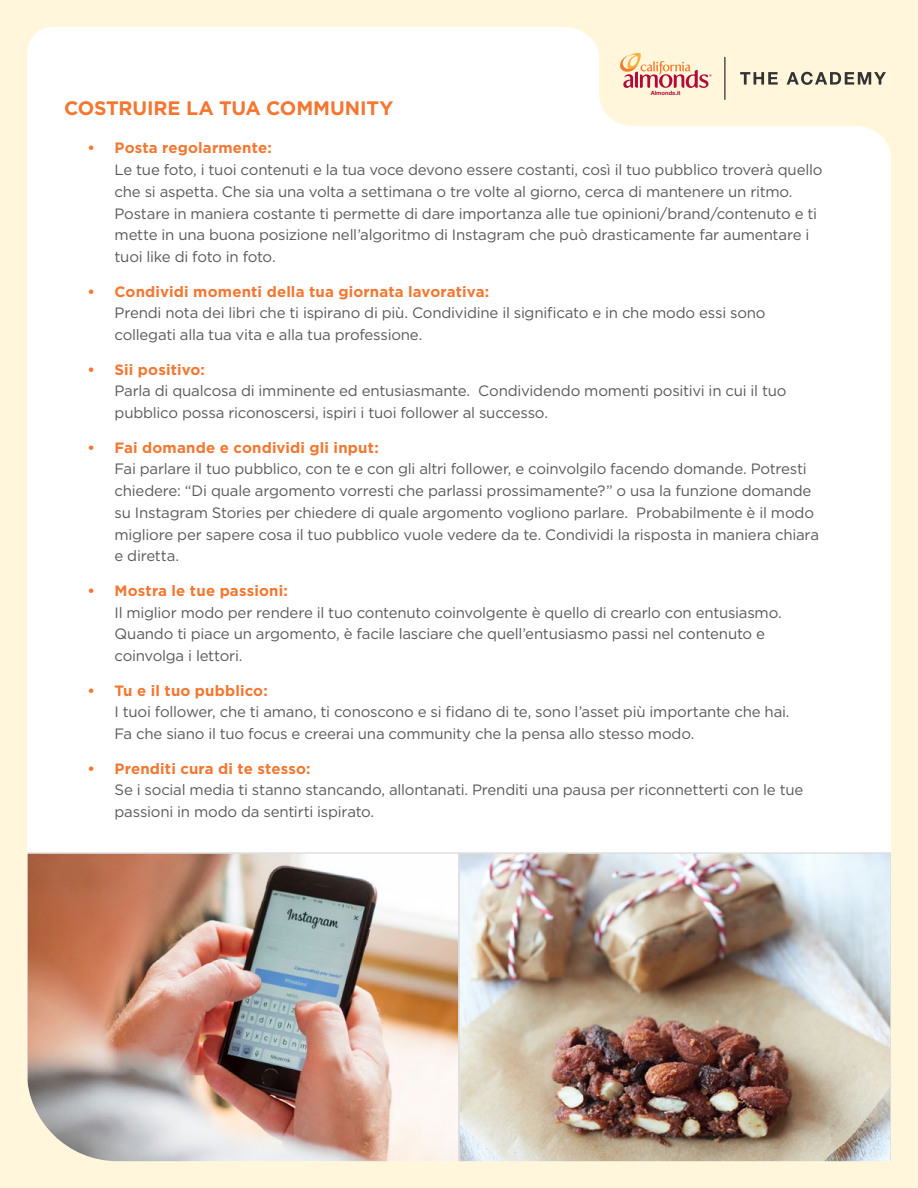
<style>
.page{position:relative;width:918px;height:1188px;background:#fff6dc}
.page>*{position:absolute;margin:0;border:0;box-sizing:border-box;transform-origin:0 0}
.t1{font:700 19.5px "Gotham";letter-spacing:-.01em;color:#f37731}
.t2{font:15px/21.8px "Gotham";letter-spacing:-.015em;color:#58595b}
.t3{font:700 15px "Gotham";letter-spacing:.01em;color:#f37731}
.t4{font:700 5.85px "Helvetica Neue LT Std";color:#b30838}
</style>
<div class="page">
<div style="left:27px;top:27px;width:864px;height:825px;background:#fff"></div>
<img style="left:27px;top:852px;width:431px;height:309px">
<img style="left:458px;top:852px;width:433px;height:309px">
<svg style="left:740px;top:72px;width:38px;height:13px"></svg>
<svg style="left:787px;top:72px;width:99px;height:13px"></svg>
<hr style="left:724px;top:57px;width:2px;height:42px;background:#333">
<svg style="left:619px;top:52px;width:93px;height:36px"></svg>
<h1 class="t1" style="left:64px;top:95px;width:331px">COSTRUIRE LA TUA COMMUNITY</h1>
<p class="t4" style="left:651px;top:89px;width:31px">Almonds.it</p>
<p class="t3" style="left:88px;top:138px;width:186px">• Posta regolarmente:</p>
<p class="t2" style="left:115px;top:159px;width:709px">Le tue foto, i tuoi contenuti e la tua voce devono essere costanti, così il tuo pubblico troverà quello che si aspetta. Che sia una volta a settimana o tre volte al giorno, cerca di mantenere un ritmo.<br>Postare in maniera costante ti permette di dare importanza alle tue opinioni/brand/contenuto e ti mette in una buona posizione nell’algoritmo di Instagram che può drasticamente far aumentare i tuoi like di foto in foto.</p>
<p class="t3" style="left:88px;top:281px;width:403px">• Condividi momenti della tua giornata lavorativa:</p>
<p class="t2" style="left:115px;top:302px;width:653px">Prendi nota dei libri che ti ispirano di più. Condividine il significato e in che modo essi sono collegati alla tua vita e alla tua professione.</p>
<p class="t3" style="left:88px;top:359px;width:119px">• Sii positivo:</p>
<p class="t2" style="left:115px;top:380px;width:674px">Parla di qualcosa di imminente ed entusiasmante. Condividendo momenti positivi in cui il tuo pubblico possa riconoscersi, ispiri i tuoi follower al successo.</p>
<p class="t3" style="left:88px;top:437px;width:293px">• Fai domande e condividi gli input:</p>
<p class="t2" style="left:115px;top:458px;width:706px">Fai parlare il tuo pubblico, con te e con gli altri follower, e coinvolgilo facendo domande. Potresti chiedere: “Di quale argomento vorresti che parlassi prossimamente?” o usa la funzione domande su Instagram Stories per chiedere di quale argomento vogliono parlare. Probabilmente è il modo migliore per sapere cosa il tuo pubblico vuole vedere da te. Condividi la risposta in maniera chiara e diretta.</p>
<p class="t3" style="left:88px;top:581px;width:202px">• Mostra le tue passioni:</p>
<p class="t2" style="left:115px;top:601px;width:669px">Il miglior modo per rendere il tuo contenuto coinvolgente è quello di crearlo con entusiasmo.<br>Quando ti piace un argomento, è facile lasciare che quell’entusiasmo passi nel contenuto e coinvolga i lettori.</p>
<p class="t3" style="left:88px;top:680px;width:182px">• Tu e il tuo pubblico:</p>
<p class="t2" style="left:115px;top:701px;width:677px">I tuoi follower, che ti amano, ti conoscono e si fidano di te, sono l’asset più importante che hai.<br>Fa che siano il tuo focus e creerai una community che la pensa allo stesso modo.</p>
<p class="t3" style="left:88px;top:758px;width:225px">• Prenditi cura di te stesso:</p>
<p class="t2" style="left:115px;top:779px;width:690px">Se i social media ti stanno stancando, allontanati. Prenditi una pausa per riconnetterti con le tue passioni in modo da sentirti ispirato.</p>
</div>
